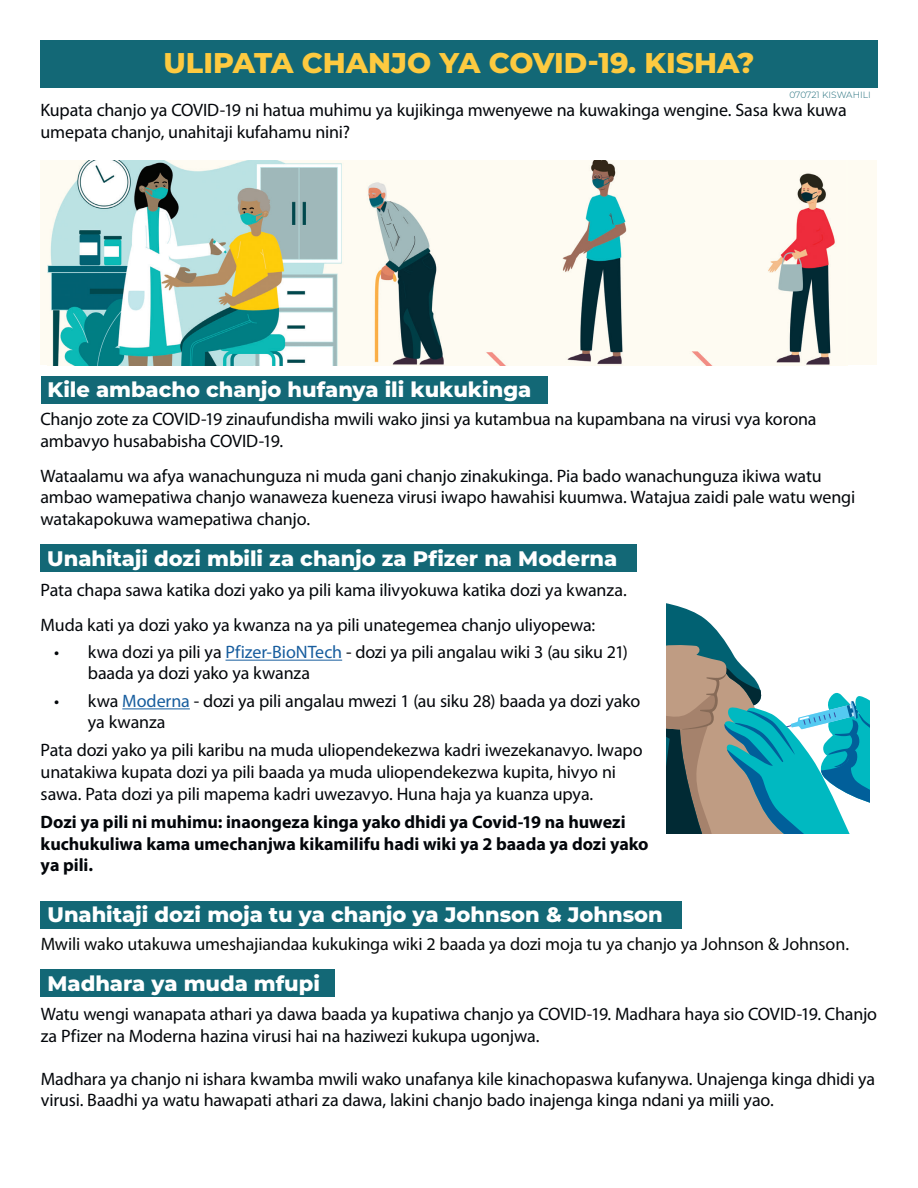
<style>
.page{position:relative;width:918px;height:1188px;background:#fff}
.page>*{position:absolute;margin:0;border:0;box-sizing:border-box;transform-origin:0 0}
.t1{font:800 28.5px "Montserrat";color:#fdca40}
.Subtitle{font:800 21px "Montserrat";color:#fff}
.Subtitle-2{font:18px/21.6px "Myriad Pro";letter-spacing:-.01em;color:#03060a}
.Bullet_List{font:18px/21px "Myriad Pro";letter-spacing:-.005em;color:#03060a}
.Bullet_List-2{font:700 18px/21.6px "Myriad Pro";letter-spacing:-.005em;color:#03060a}
.t2{font:18px "Myriad Pro";letter-spacing:-.01em;color:#070a0a}
.t3{font:300 9px "Montserrat";color:#196876}
.s1{color:#175d9e}
</style>
<div class="page">
<div style="left:40px;top:40px;width:838px;height:48px;background:#136876"></div>
<div style="left:41px;top:160px;width:836px;height:205px;background:#fefbf2"></div>
<img style="left:47px;top:160px;width:788px;height:205px">
<div style="left:41px;top:376px;width:507px;height:28px;background:#136876"></div>
<div style="left:40px;top:545px;width:597px;height:27px;background:#136876"></div>
<hr style="left:226px;top:660px;width:116px;height:1px;background:#175d9e">
<hr style="left:122px;top:708px;width:68px;height:1px;background:#175d9e">
<svg style="left:666px;top:603px;width:203px;height:231px"></svg>
<div style="left:41px;top:901px;width:641px;height:28px;background:#136876"></div>
<div style="left:41px;top:970px;width:294px;height:27px;background:#136876"></div>
<h1 class="t1" style="left:164px;top:42px;width:593px">ULIPATA CHANJO YA COVID-19. KISHA?</h1>
<p class="t3" style="left:789px;top:88px;width:83px">070721 KISWAHILI</p>
<p class="Subtitle-2" style="left:41px;top:99px;width:808px">Kupata chanjo ya COVID-19 ni hatua muhimu ya kujikinga mwenyewe na kuwakinga wengine. Sasa kwa kuwa umepata chanjo, unahitaji kufahamu nini?</p>
<h2 class="Subtitle" style="left:47px;top:374px;width:485px">Kile ambacho chanjo hufanya ili kukukinga</h2>
<h2 class="Subtitle-2" style="left:40px;top:408px;width:778px">Chanjo zote za COVID-19 zinaufundisha mwili wako jinsi ya kutambua na kupambana na virusi vya korona ambavyo husababisha COVID-19.</h2>
<h2 class="Subtitle-2" style="left:40px;top:465px;width:816px">Wataalamu wa afya wanachunguza ni muda gani chanjo zinakukinga. Pia bado wanachunguza ikiwa watu ambao wamepatiwa chanjo wanaweza kueneza virusi iwapo hawahisi kuumwa. Watajua zaidi pale watu wengi watakapokuwa wamepatiwa chanjo.</h2>
<h2 class="Subtitle" style="left:47px;top:543px;width:572px">Unahitaji dozi mbili za chanjo za Pfizer na Moderna</h2>
<h2 class="Subtitle-2" style="left:41px;top:578px;width:588px">Pata chapa sawa katika dozi yako ya pili kama ilivyokuwa katika dozi ya kwanza.</h2>
<h2 class="Subtitle-2" style="left:41px;top:613px;width:556px">Muda kati ya dozi yako ya kwanza na ya pili unategemea chanjo uliyopewa:</h2>
<p class="Bullet_List" style="left:88px;top:642px;width:542px;text-indent:-34px">• kwa dozi ya pili ya <span class="s1">Pfizer-BioNTech</span> - dozi ya pili angalau wiki 3 (au siku 21) baada ya dozi yako ya kwanza</p>
<p class="Bullet_List" style="left:88px;top:690px;width:554px;text-indent:-34px">• kwa <span class="s1">Moderna</span> - dozi ya pili angalau mwezi 1 (au siku 28) baada ya dozi yako ya kwanza</p>
<p class="Bullet_List" style="left:41px;top:739px;width:604px;line-height:21.6px">Pata dozi yako ya pili karibu na muda uliopendekezwa kadri iwezekanavyo. Iwapo unatakiwa kupata dozi ya pili baada ya muda uliopendekezwa kupita, hivyo ni sawa. Pata dozi ya pili mapema kadri uwezavyo. Huna haja ya kuanza upya.</p>
<p class="Bullet_List-2" style="left:41px;top:811px;width:609px">Dozi ya pili ni muhimu: inaongeza kinga yako dhidi ya Covid-19 na huwezi kuchukuliwa kama umechanjwa kikamilifu hadi wiki ya 2 baada ya dozi yako ya pili.</p>
<h2 class="Subtitle" style="left:47px;top:899px;width:617px">Unahitaji dozi moja tu ya chanjo ya Johnson &amp; Johnson</h2>
<p class="t2" style="left:41px;top:933px;width:810px">Mwili wako utakuwa umeshajiandaa kukukinga wiki 2 baada ya dozi moja tu ya chanjo ya Johnson &amp; Johnson.</p>
<h2 class="Subtitle" style="left:47px;top:968px;width:274px">Madhara ya muda mfupi</h2>
<p class="Subtitle-2" style="left:41px;top:1003px;width:838px">Watu wengi wanapata athari ya dawa baada ya kupatiwa chanjo ya COVID-19. Madhara haya sio COVID-19. Chanjo za Pfizer na Moderna hazina virusi hai na haziwezi kukupa ugonjwa.</p>
<p class="Subtitle-2" style="left:41px;top:1068px;width:836px">Madhara ya chanjo ni ishara kwamba mwili wako unafanya kile kinachopaswa kufanywa. Unajenga kinga dhidi ya virusi. Baadhi ya watu hawapati athari za dawa, lakini chanjo bado inajenga kinga ndani ya miili yao.</p>
</div>
